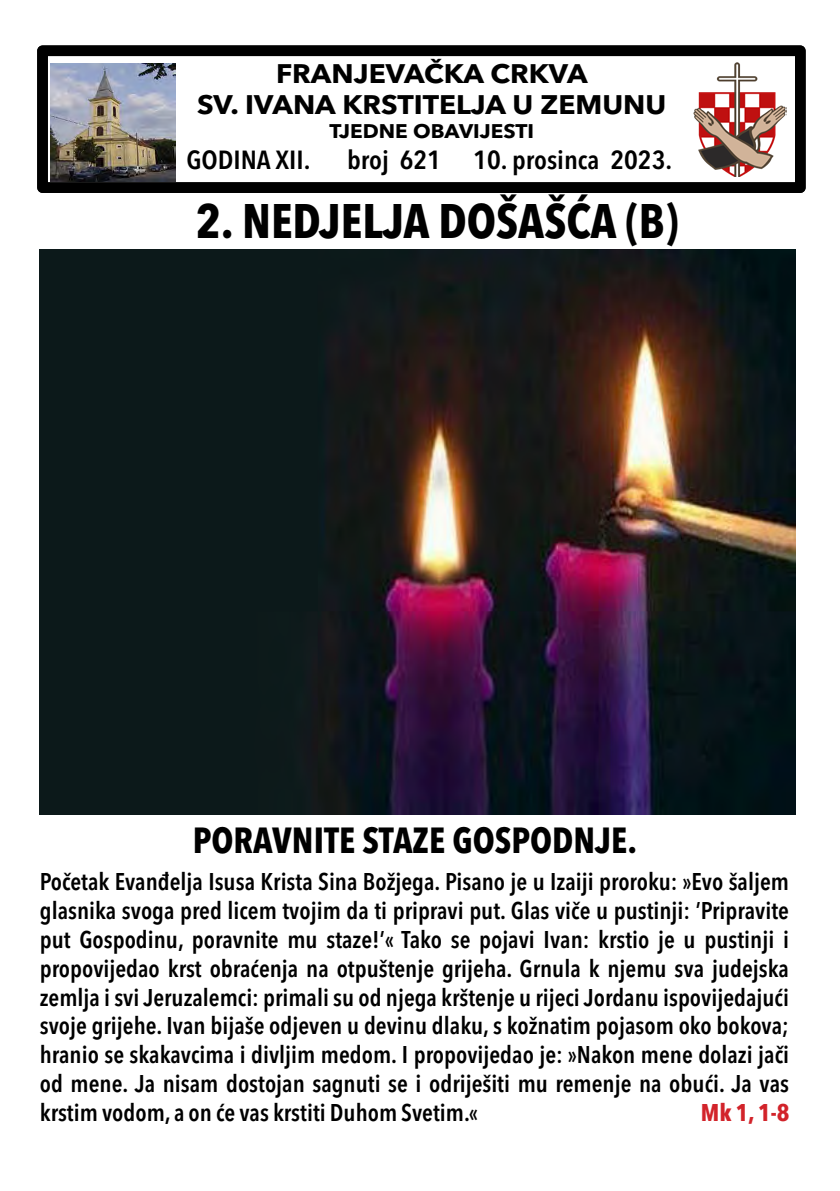
<style>
.page{position:relative;width:840px;height:1191px;background:#fff}
.page>*{position:absolute;margin:0;border:0;box-sizing:border-box;transform-origin:0 0}
.t1{font:700 condensed 48px "Avenir Next LT Pro";color:#000}
.t2{font:700 condensed 36px "Avenir Next LT Pro";color:#000}
.t3{font:700 26.6px/32px "Avenir Next LT Pro";color:#000;text-align:center;scale:1.06 1}
.t4{font:600 condensed 26px "Avenir Next LT Pro";color:#000;scale:1.06 1}
.t5{font:600 condensed 24px/28.8px "Avenir Next LT Pro";color:#000;text-align:justify}
.t6{font:700 condensed 24px "Avenir Next LT Pro";color:#d2232a}
.t7{font:700 19.6px "Avenir Next LT Pro";color:#000;scale:1.06 1}
</style>
<div class="page">
<div style="left:37px;top:45px;width:768px;height:148px;border:11px solid #000"></div>
<div style="left:37px;top:45px;width:768px;height:148px;border:5px solid #000;border-radius:3px"></div>
<div style="left:46px;top:54px;width:750px;height:130px;border:2px solid #000"></div>
<img style="left:50px;top:63px;width:125px;height:118px">
<img style="left:693px;top:62px;width:93px;height:115px">
<img style="left:40px;top:249px;width:754px;height:566px">
<p class="t3" style="left:197px;top:57px;width:444px">FRANJEVAČKA CRKVA<br>SV. IVANA KRSTITELJA U ZEMUNU</p>
<p class="t7" style="left:329px;top:119px;width:194px">TJEDNE OBAVIJESTI</p>
<p class="t4" style="left:186px;top:144px;width:118px">GODINA XII.</p>
<p class="t4" style="left:347px;top:144px;width:308px">broj 621 10. prosinca 2023.</p>
<h1 class="t1" style="left:196px;top:191px;width:484px">2. NEDJELJA DOŠAŠĆA (B)</h1>
<h2 class="t2" style="left:193px;top:818px;width:445px">PORAVNITE STAZE GOSPODNJE.</h2>
<p class="t5" style="left:40px;top:867px;width:750px">Početak Evanđelja Isusa Krista Sina Božjega. Pisano je u Izaiji proroku: »Evo šaljem glasnika svoga pred licem tvojim da ti pripravi put. Glas viče u pustinji: ’Pripravite put Gospodinu, poravnite mu staze!’« Tako se pojavi Ivan: krstio je u pustinji i propovijedao krst obraćenja na otpuštenje grijeha. Grnula k njemu sva judejska zemlja i svi Jeruzalemci: primali su od njega krštenje u rijeci Jordanu ispovijedajući svoje grijehe. Ivan bijaše odjeven u devinu dlaku, s kožnatim pojasom oko bokova; hranio se skakavcima i divljim medom. I propovijedao je: »Nakon mene dolazi jači od mene. Ja nisam dostojan sagnuti se i odriješiti mu remenje na obući. Ja vas krstim vodom, a on će vas krstiti Duhom Svetim.«</p>
<p class="t6" style="left:700px;top:1097px;width:90px">Mk 1, 1-8</p>
</div>
